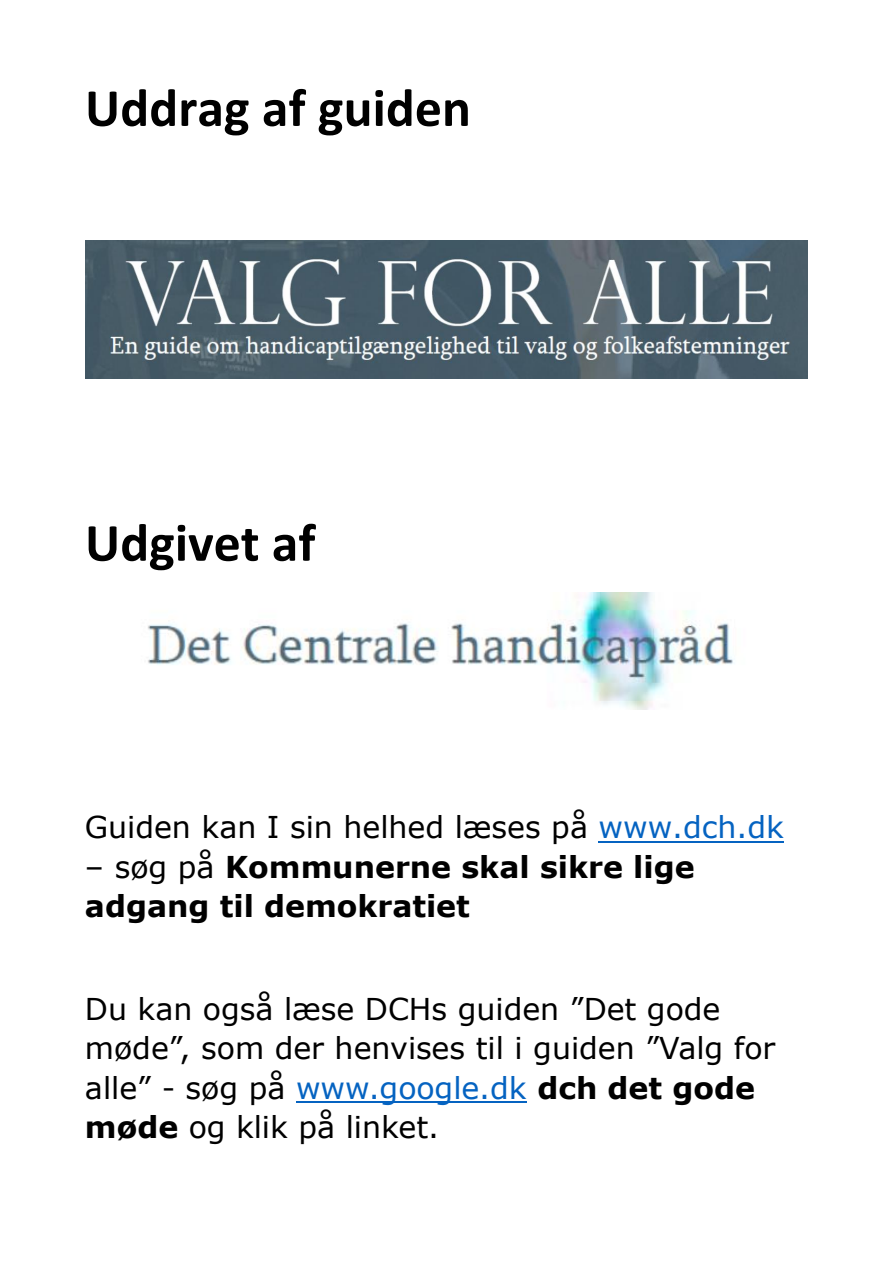
<style>
.page{position:relative;width:893px;height:1263px;background:#fff}
.page>*{position:absolute;margin:0;border:0;box-sizing:border-box;transform-origin:0 0}
.t1{font:700 54px "Calibri";color:#000}
.t2{font:30px/39.3px "Verdana";color:#000}
.t3{font:700 30px/39.3px "Verdana";color:#000}
.s1{color:#0563c1}
.s2{font-weight:400}
.s3{font-weight:700}
</style>
<div class="page">
<hr style="left:599px;top:841px;width:185px;height:2px;background:#0563c1">
<hr style="left:296px;top:1101px;width:231px;height:2px;background:#0563c1">
<img style="left:85px;top:241px;width:723px;height:138px">
<img style="left:148px;top:592px;width:586px;height:117px">
<p class="t1" style="left:85px;top:85px;width:388px">Uddrag af guiden</p>
<p class="t1" style="left:85px;top:520px;width:232px">Udgivet af</p>
<p class="t2" style="left:85px;top:807px;width:700px">Guiden kan I sin helhed læses på <span class="s1">www.dch.dk</span></p>
<p class="t3" style="left:85px;top:846px;width:611px"><span class="s2">– søg på</span> Kommunerne skal sikre lige adgang til demokratiet</p>
<p class="t2" style="left:85px;top:988px;width:692px">Du kan også læse DCHs guiden ”Det gode møde”, som der henvises til i guiden ”Valg for alle” - søg på <span class="s1">www.google.dk</span> <span class="s3">dch det gode møde</span> og klik på linket.</p>
</div>
